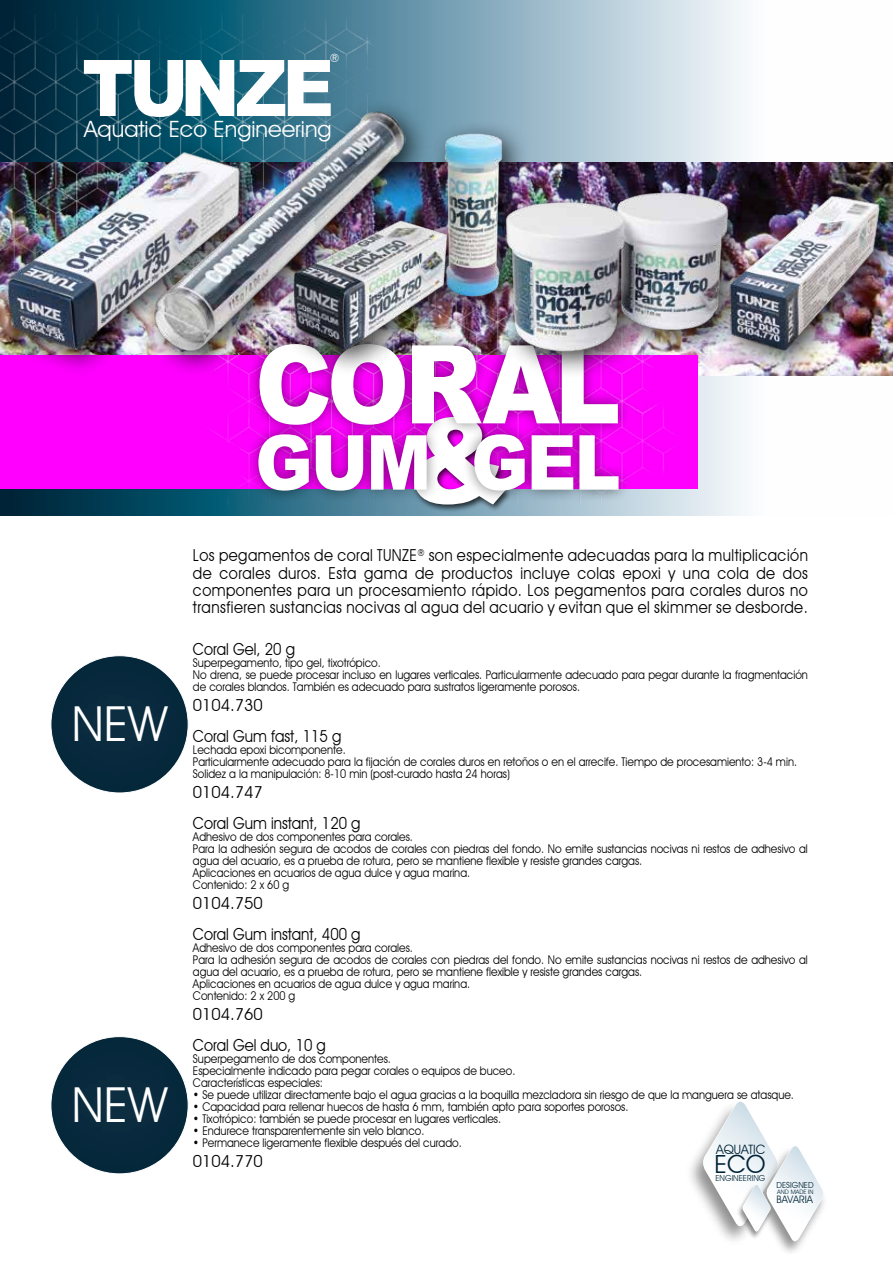
<style>
.page{position:relative;width:893px;height:1263px;background:#fff}
.page>*{position:absolute;margin:0;border:0;box-sizing:border-box;transform-origin:0 0}
.t1{font:900 118.35px "Arial";color:#fff}
.t2{font:900 108.9px "Arial";letter-spacing:-.05em;color:#fff;scale:.91 1}
.t3{font:900 78.15px "Arial";letter-spacing:-.065em;color:#fff;scale:.91 1}
.t4{font:900 75.9px "Arial";letter-spacing:-.03em;color:#fff;scale:.91 1}
.t5{font:48.3px "Avant Garde IT Cby BT";color:#fff}
.t6{font:25.05px "Avant Garde IT Cby BT";color:#002337}
.t7{font:22.5px "Avant Garde IT Cby BT";color:#fff}
.t8{font:16.5px/17.2px "Avant Garde IT Cby BT";color:#000;text-align:justify;scale:.9 1}
.t9{font:16.5px/31.5px "Avant Garde IT Cby BT";color:#000}
.t10{font:12.9px "Avant Garde IT Cby BT";color:#002337}
.t11{font:12px/12px "Avant Garde IT Cby BT";color:#000;scale:.9 1}
.t12{font:11.55px "Avant Garde IT Cby BT";color:#fff}
.t13{font:10.35px "Avant Garde IT Cby BT";color:#002337}
.t14{font:8.4px "Avant Garde IT Cby BT";color:#002337}
.t15{font:8.25px "Avant Garde IT Cby BT";color:#002337}
.t16{font:6.15px "Avant Garde IT Cby BT";color:#002337}
</style>
<div class="page">
<svg style="left:0;top:0;width:744px;height:515px;background:#9ab6c5"></svg>
<img style="left:0;top:0;width:381px;height:98px">
<div style="left:0;top:355px;width:697px;height:134px;background:#f0f"></div>
<img style="left:191px;top:379px;width:487px;height:126px">
<div style="left:411px;top:414px;width:102px;height:99px;background:#000;opacity:.75"></div>
<div style="left:246px;top:331px;width:386px;height:173px;background:#000;opacity:.5"></div>
<div style="left:0;top:98px;width:893px;height:281px;background:#000;opacity:.75"></div>
<img style="left:489px;top:191px;width:242px;height:162px">
<img style="left:406px;top:132px;width:101px;height:219px">
<img style="left:6px;top:96px;width:400px;height:267px">
<img style="left:695px;top:195px;width:198px;height:156px">
<img style="left:690px;top:1149px;width:11px;height:48px">
<img style="left:781px;top:1245px;width:20px;height:8px">
<svg style="left:701px;top:1101px;width:123px;height:144px"></svg>
<div style="left:0;top:618px;width:247px;height:211px;background:#fff;opacity:.75"></div>
<div style="left:0;top:999px;width:247px;height:211px;background:#fff;opacity:.75"></div>
<p class="t12" style="left:330px;top:51px;width:11px">®</p>
<h3 class="t3" style="left:82px;top:31px;width:278px">TUNZE</h3>
<h3 class="t7" style="left:84px;top:115px;width:249px">Aquatic Eco Engineering</h3>
<h3 class="t5" style="left:72px;top:695px;width:97px">NEW</h3>
<h3 class="t5" style="left:72px;top:1075px;width:97px">NEW</h3>
<h2 class="t2" style="left:255px;top:305px;width:403px">CORAL</h2>
<h3 class="t4" style="left:255px;top:407px;width:403px">GUM GEL</h3>
<h1 class="t1" style="left:405px;top:375px;width:107px">&amp;</h1>
<p class="t8" style="left:193px;top:547px;width:685px">Los pegamentos de coral TUNZE<sup>®</sup> son especialmente adecuadas para la multiplicación de corales duros. Esta gama de productos incluye colas epoxi y una cola de dos componentes para un procesamiento rápido. Los pegamentos para corales duros no transfieren sustancias nocivas al agua del acuario y evitan que el skimmer se desborde.</p>
<h3 class="t8" style="left:193px;top:640px;width:115px">Coral Gel, 20 g</h3>
<p class="t11" style="left:193px;top:657px;width:685px">Superpegamento, tipo gel, tixotrópico.<br>No drena, se puede procesar incluso en lugares verticales. Particularmente adecuado para pegar durante la fragmentación de corales blandos. También es adecuado para sustratos ligeramente porosos.</p>
<h3 class="t9" style="left:193px;top:689px;width:150px">0104.730<br>Coral Gum fast, 115 g</h3>
<p class="t11" style="left:193px;top:744px;width:673px">Lechada epoxi bicomponente.<br>Particularmente adecuado para la fijación de corales duros en retoños o en el arrecife. Tiempo de procesamiento: 3-4 min.<br>Solidez a la manipulación: 8-10 min (post-curado hasta 24 horas)</p>
<h3 class="t9" style="left:193px;top:776px;width:169px">0104.747<br>Coral Gum instant, 120 g</h3>
<p class="t11" style="left:193px;top:831px;width:685px">Adhesivo de dos componentes para corales.<br>Para la adhesión segura de acodos de corales con piedras del fondo. No emite sustancias nocivas ni restos de adhesivo al agua del acuario, es a prueba de rotura, pero se mantiene flexible y resiste grandes cargas.<br>Aplicaciones en acuarios de agua dulce y agua marina.<br>Contenido: 2 x 60 g</p>
<h3 class="t9" style="left:193px;top:887px;width:169px">0104.750<br>Coral Gum instant, 400 g</h3>
<p class="t11" style="left:193px;top:942px;width:685px">Adhesivo de dos componentes para corales.<br>Para la adhesión segura de acodos de corales con piedras del fondo. No emite sustancias nocivas ni restos de adhesivo al agua del acuario, es a prueba de rotura, pero se mantiene flexible y resiste grandes cargas.<br>Aplicaciones en acuarios de agua dulce y agua marina.<br>Contenido: 2 x 200 g</p>
<h3 class="t9" style="left:193px;top:998px;width:134px">0104.760<br>Coral Gel duo, 10 g</h3>
<p class="t11" style="left:193px;top:1053px;width:360px">Superpegamento de dos componentes.<br>Especialmente indicado para pegar corales o equipos de buceo.<br>Características especiales:</p>
<p class="t11" style="left:193px;top:1089px;width:669px">• Se puede utilizar directamente bajo el agua gracias a la boquilla mezcladora sin riesgo de que la manguera se atasque.</p>
<p class="t11" style="left:193px;top:1101px;width:485px">• Capacidad para rellenar huecos de hasta 6 mm, también apto para soportes porosos.</p>
<p class="t11" style="left:193px;top:1113px;width:344px">• Tixotrópico: también se puede procesar en lugares verticales.</p>
<p class="t11" style="left:193px;top:1125px;width:259px">• Endurece transparentemente sin velo blanco.</p>
<p class="t11" style="left:193px;top:1137px;width:300px">• Permanece ligeramente flexible después del curado.</p>
<h3 class="t9" style="left:193px;top:1145px;width:71px">0104.770</h3>
<p class="t10" style="left:716px;top:1142px;width:51px">AQUATIC</p>
<h3 class="t6" style="left:714px;top:1149px;width:53px">ECO</h3>
<p class="t15" style="left:715px;top:1173px;width:51px">ENGINEERING</p>
<p class="t14" style="left:776px;top:1180px;width:39px">DESIGNED</p>
<p class="t16" style="left:777px;top:1188px;width:38px">AND MADE IN</p>
<p class="t13" style="left:776px;top:1193px;width:38px">BAVARIA</p>
</div>
